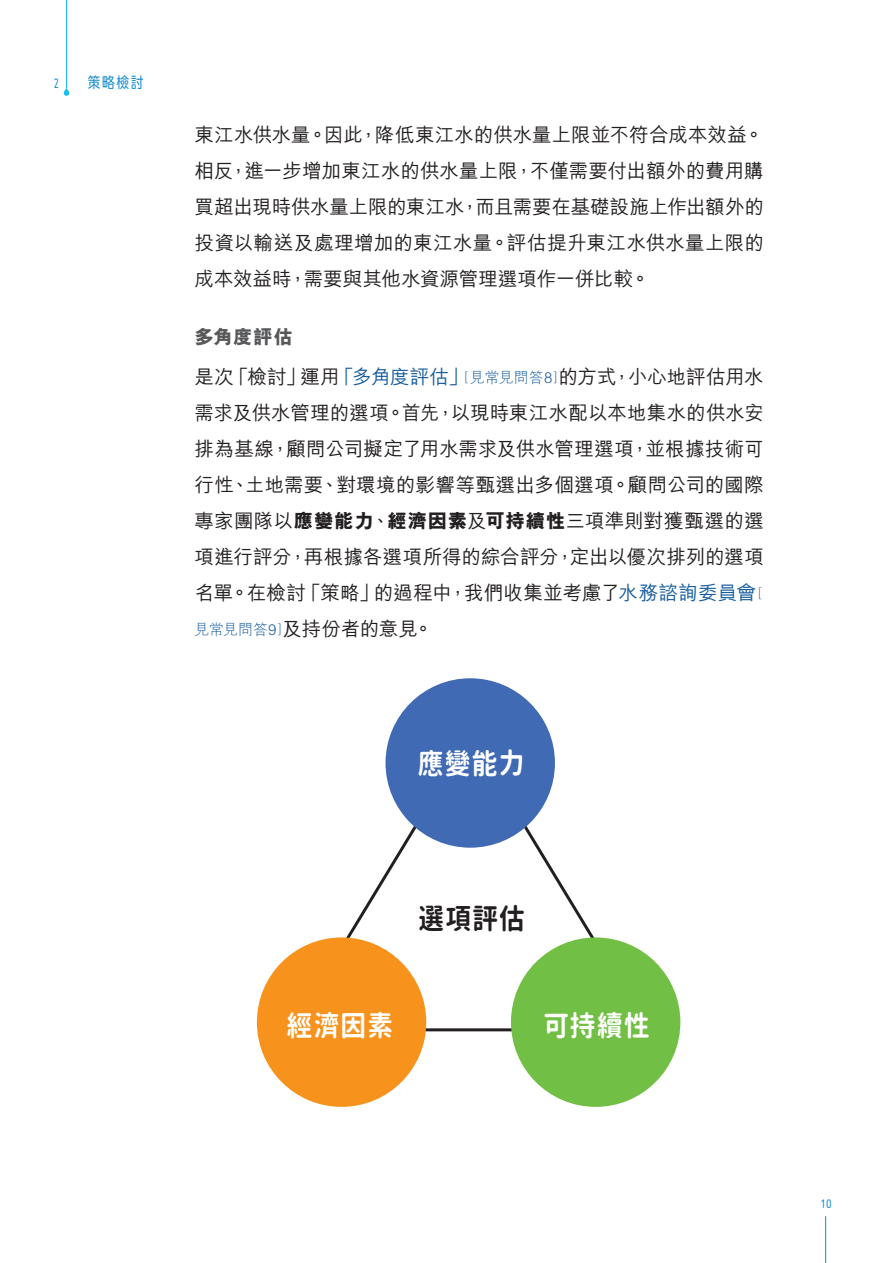
<style>
.page{position:relative;width:893px;height:1263px;background:#fff}
.page>*{position:absolute;margin:0;border:0;box-sizing:border-box;transform-origin:0 0}
.Chapter_title_Chi{font:28.5px "Gen Jyuu Gothic P Bold";letter-spacing:.05em;color:#fff;scale:.9 1}
.Chapter_title_Chi-2{font:28.5px "Gen Jyuu Gothic P Bold";color:#231f20;scale:.9 1}
.Main_text_Chi{font:500 19.5px/36px "M Hei HK";letter-spacing:.005em;color:#231f20;text-align:justify}
.Subhead_2_Chi{font:800 19.5px "M Hei HK";letter-spacing:.02em;color:#57585a}
.header_chi{font:15px "Hira Maru Pro W4";color:#0c88cb;scale:.85 1}
.header_chi-2{font:15px "Miso";color:#0c88cb;scale:.85 1}
.t1{font:13.5px "Miso";color:#0c88cb}
.s1{color:#175d9e}
.s2{font-weight:300;font-size:15px;color:#175d9e}
.s3{font-weight:800}
</style>
<div class="page">
<hr style="left:825px;top:1216px;width:1px;height:47px;background:#0c88cb">
<svg style="left:287px;top:732px;width:363px;height:301px"></svg>
<div style="left:385px;top:678px;width:170px;height:170px;background:#406ab4;border-radius:50%"></div>
<div style="left:257px;top:937px;width:169px;height:170px;background:#f7931d;border-radius:50%"></div>
<div style="left:511px;top:937px;width:169px;height:170px;background:#71bf44;border-radius:50%"></div>
<hr style="left:66px;top:0;width:1px;height:88px;background:#15c0f2">
<svg style="left:63px;top:88px;width:6px;height:8px"></svg>
<p class="header_chi-2" style="left:54px;top:75px;width:8px">2</p>
<p class="header_chi" style="left:88px;top:70px;width:67px">策略檢討</p>
<p class="Main_text_Chi" style="left:195px;top:115px;width:571px">東江水供水量。因此，降低東江水的供水量上限並不符合成本效益。相反，進一步增加東江水的供水量上限，不僅需要付出額外的費用購買超出現時供水量上限的東江水，而且需要在基礎設施上作出額外的投資以輸送及處理增加的東江水量。評估提升東江水供水量上限的成本效益時，需要與其他水資源管理選項作一併比較。</p>
<p class="Subhead_2_Chi" style="left:195px;top:324px;width:100px">多角度評估</p>
<p class="Main_text_Chi" style="left:195px;top:358px;width:571px">是次「檢討」運用<span class="s1">「多角度評估」</span><span class="s2">[見常見問答8]</span>的方式，小心地評估用水需求及供水管理的選項。首先，以現時東江水配以本地集水的供水安排為基線，顧問公司擬定了用水需求及供水管理選項，並根據技術可行性、土地需要、對環境的影響等甄選出多個選項。顧問公司的國際專家團隊以<span class="s3">應變能力</span>、<span class="s3">經濟因素</span>及<span class="s3">可持續性</span>三項準則對獲甄選的選項進行評分，再根據各選項所得的綜合評分，定出以優次排列的選項名單。在檢討「策略」的過程中，我們收集並考慮了<span class="s1">水務諮詢委員會</span><span class="s2">[見常見問答9]</span>及持份者的意見。</p>
<p class="Chapter_title_Chi" style="left:418px;top:743px;width:120px">應變能力</p>
<p class="Chapter_title_Chi-2" style="left:418px;top:898px;width:120px">選項評估</p>
<p class="Chapter_title_Chi" style="left:287px;top:1004px;width:120px">經濟因素</p>
<p class="Chapter_title_Chi" style="left:543px;top:1004px;width:120px">可持續性</p>
<p class="t1" style="left:821px;top:1196px;width:13px">10</p>
</div>
